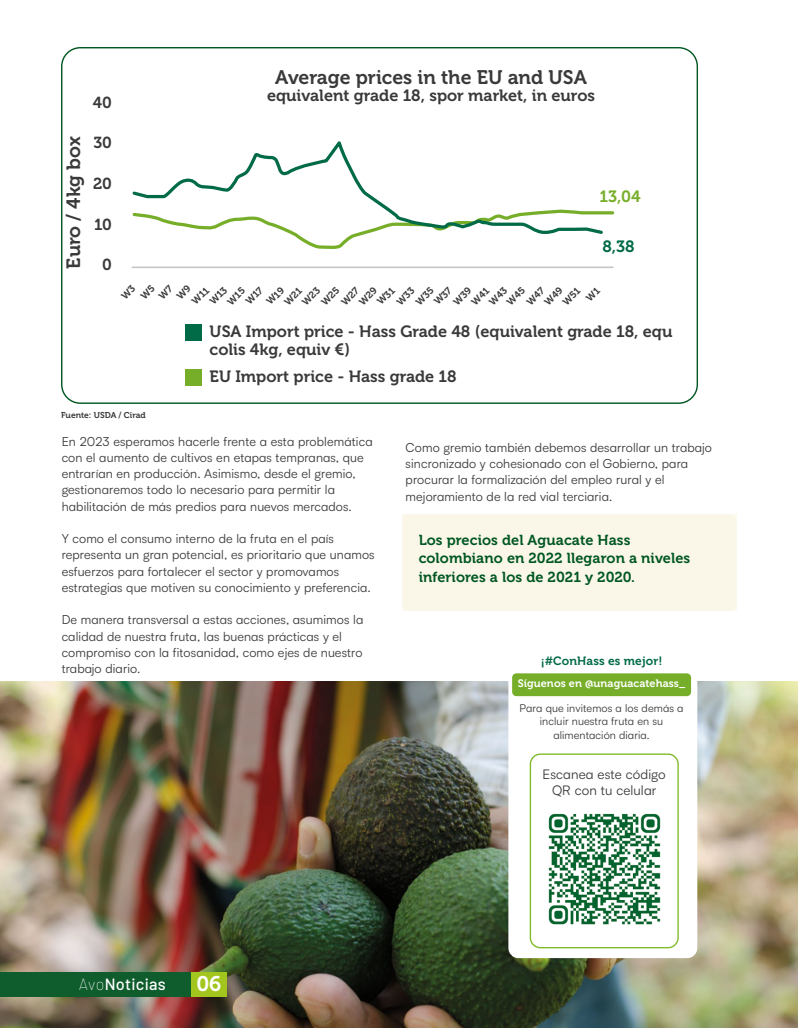
<style>
.page{position:relative;width:798px;height:1028px;background:#fff}
.page>*{position:absolute;margin:0;border:0;box-sizing:border-box;transform-origin:0 0}
.t1{font:21px "Museo 700";color:#fff}
.t2{font:19.5px "Museo 700";color:#3a3a3a}
.t3{font:19.12px "Museo 700";color:#3a3a3a}
.t4{font:16.25px/17.9px "Museo 700";color:#3a3a3a}
.t5{font:500 16.25px "Barlow";letter-spacing:.02em;color:#fff}
.t6{font:16.25px "Museo 700";color:#77ae29}
.t7{font:16.25px "Museo 700";color:#016a47}
.t8{font:15.88px "Museo 700";color:#3a3a3a}
.t9{font:14.5px/18.8px "Museo 700";letter-spacing:.01em;color:#005722}
.t10{font:13.25px/15.6px "Satoshi";letter-spacing:.01em;color:#3a3a3a;text-align:center}
.t11{font:12.5px/16.2px "Satoshi";letter-spacing:.01em;color:#3a3a3a}
.t12{font:12px "Museo 700";letter-spacing:.01em;color:#016a47}
.t13{font:10.75px/13.2px "Satoshi";letter-spacing:.01em;color:#3a3a3a;text-align:center}
.t14{font:10.75px "Museo 700";letter-spacing:.01em;color:#fff}
.t15{font:9.75px/13.8px "Museo 700";color:#3a3a3a}
.t16{font:8.5px "Museo 700";color:#3a3a3a}
.s1{font-weight:100}
</style>
<div class="page">
<img style="left:0;top:681px;width:797px;height:347px">
<div style="left:402px;top:514px;width:333px;height:97px;background:#faf5e4"></div>
<svg style="left:294px;top:211px;width:321px;height:38px"></svg>
<svg style="left:132px;top:143px;width:473px;height:93px"></svg>
<hr style="left:132px;top:266px;width:481px;height:2px;background:#c6c6c6">
<div style="left:185px;top:324px;width:17px;height:16px;background:#016a47"></div>
<div style="left:185px;top:370px;width:17px;height:16px;background:#77ae29"></div>
<div style="left:508px;top:648px;width:189px;height:310px;background:#fff;border-radius:10px"></div>
<div style="left:529px;top:753px;width:149px;height:195px;border:1px solid #7fba27;border-radius:10px"></div>
<img style="left:548px;top:813px;width:113px;height:112px">
<div style="left:512px;top:673px;width:178px;height:23px;background:#77ae29;border-radius:4px"></div>
<div style="left:0;top:972px;width:191px;height:24px;background:#0f5c2c"></div>
<div style="left:191px;top:972px;width:35px;height:24px;background:#a2c61e"></div>
<h3 class="t3" style="left:63px;top:268px;width:133px;rotate:-90deg">Euro / 4kg box</h3>
<p class="t8" style="left:93px;top:93px;width:21px">40</p>
<p class="t8" style="left:93px;top:134px;width:20px">30</p>
<p class="t8" style="left:93px;top:175px;width:20px">20</p>
<p class="t8" style="left:94px;top:215px;width:19px">10</p>
<p class="t8" style="left:102px;top:256px;width:11px">0</p>
<h2 class="t2" style="left:275px;top:66px;width:313px">Average prices in the EU and USA</h2>
<h3 class="t4" style="left:267px;top:87px;width:329px">equivalent grade 18, spor market, in euros</h3>
<p class="t15" style="left:128px;top:283px;width:17px;text-indent:-13px;rotate:-45deg">W3<br>W5</p>
<p class="t15" style="left:165px;top:284px;width:17px;line-height:12.8px;text-indent:-12px;rotate:-45deg">W7<br>W9</p>
<p class="t15" style="left:328px;top:289px;width:22px;text-indent:-14px;rotate:-45deg">W25<br>W27</p>
<p class="t15" style="left:365px;top:290px;width:22px;line-height:12.6px;text-indent:-13px;rotate:-45deg">W29<br>W31</p>
<p class="t15" style="left:403px;top:289px;width:22px;text-indent:-13px;rotate:-45deg">W33<br>W35</p>
<p class="t15" style="left:440px;top:289px;width:22px;text-indent:-13px;rotate:-45deg">W37<br>W39</p>
<h3 class="t6" style="left:599px;top:187px;width:43px">13,04</h3>
<h3 class="t7" style="left:602px;top:237px;width:34px">8,38</h3>
<h3 class="t4" style="left:209px;top:322px;width:464px">USA Import price - Hass Grade 48 (equivalent grade 18, equ colis 4kg, equiv €)</h3>
<h3 class="t4" style="left:209px;top:368px;width:248px">EU Import price - Hass grade 18</h3>
<p class="t16" style="left:61px;top:411px;width:86px">Fuente: USDA / Cirad</p>
<p class="t11" style="left:62px;top:432px;width:312px">En 2023 esperamos hacerle frente a esta problemática con el aumento de cultivos en etapas tempranas, que entrarían en producción. Asimismo, desde el gremio, gestionaremos todo lo necesario para permitir la habilitación de más predios para nuevos mercados.</p>
<p class="t11" style="left:62px;top:530px;width:314px">Y como el consumo interno de la fruta en el país representa un gran potencial, es prioritario que unamos esfuerzos para fortalecer el sector y promovamos estrategias que motiven su conocimiento y preferencia.</p>
<p class="t11" style="left:62px;top:611px;width:303px">De manera transversal a estas acciones, asumimos la calidad de nuestra fruta, las buenas prácticas y el compromiso con la fitosanidad, como ejes de nuestro trabajo diario.</p>
<p class="t11" style="left:405px;top:438px;width:307px">Como gremio también debemos desarrollar un trabajo sincronizado y cohesionado con el Gobierno, para procurar la formalización del empleo rural y el mejoramiento de la red vial terciaria.</p>
<p class="t9" style="left:418px;top:530px;width:273px">Los precios del Aguacate Hass colombiano en 2022 llegaron a niveles inferiores a los de 2021 y 2020.</p>
<p class="t12" style="left:540px;top:654px;width:123px">¡#ConHass es mejor!</p>
<p class="t14" style="left:517px;top:677px;width:169px">Síguenos en @unaguacatehass_</p>
<p class="t13" style="left:519px;top:701px;width:165px">Para que invitemos a los demás a incluir nuestra fruta en su alimentación diaria.</p>
<p class="t10" style="left:542px;top:766px;width:125px">Escanea este código<br>QR con tu celular</p>
<h3 class="t5" style="left:79px;top:973px;width:88px"><span class="s1">Avo</span>Noticias</h3>
<h1 class="t1" style="left:196px;top:972px;width:26px">06</h1>
</div>
